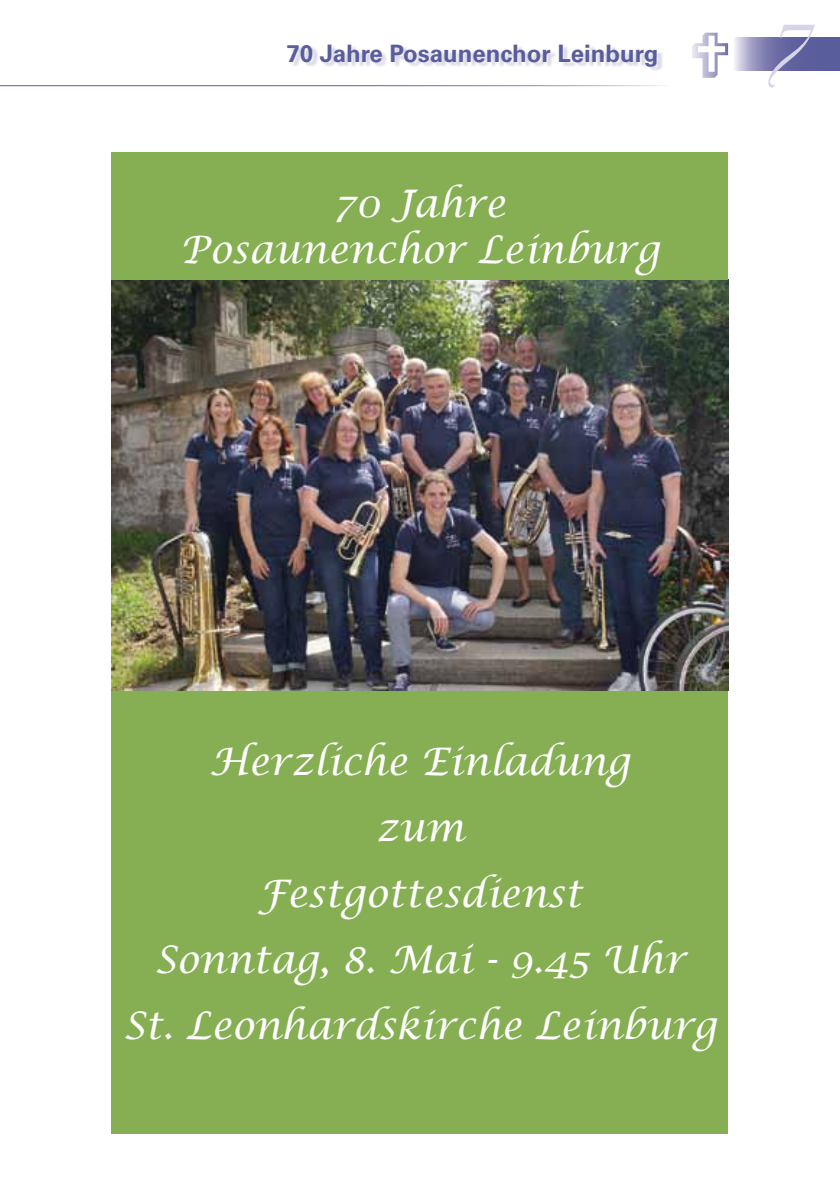
<style>
.page{position:relative;width:840px;height:1191px;background:#fff}
.page>*{position:absolute;margin:0;border:0;box-sizing:border-box;transform-origin:0 0}
.t1{font:96px "Vivaldii";color:#d6d4e6}
.t2{font:italic 38px/66px "Lucida Calligraphy";color:#fff;text-align:center}
.t3{font:700 24px "Univers LT Std";color:#5a5d9b}
</style>
<div class="page">
<svg style="left:735px;top:37px;width:104px;height:33px;background:#7878ac"></svg>
<div style="left:289px;top:45px;width:374px;height:27px;background:#5a5d9b;opacity:.25"></div>
<div style="left:112px;top:690px;width:615px;height:444px;background:#86af53"></div>
<img style="left:112px;top:280px;width:615px;height:410px">
<div style="left:112px;top:152px;width:615px;height:128px;background:#86af53"></div>
<p class="t3" style="left:286px;top:39px;width:373px">70 Jahre Posaunenchor Leinburg</p>
<p class="t2" style="left:180px;top:182px;width:480px;line-height:45.6px">70 Jahre<br>Posaunenchor Leinburg</p>
<h1 class="t1" style="left:761px;top:0;width:42px">7</h1>
<p class="t2" style="left:123px;top:730px;width:595px">Herzliche Einladung<br>zum<br>Festgottesdienst<br>Sonntag, 8. Mai - 9.45 Uhr<br>St. Leonhardskirche Leinburg</p>
</div>
